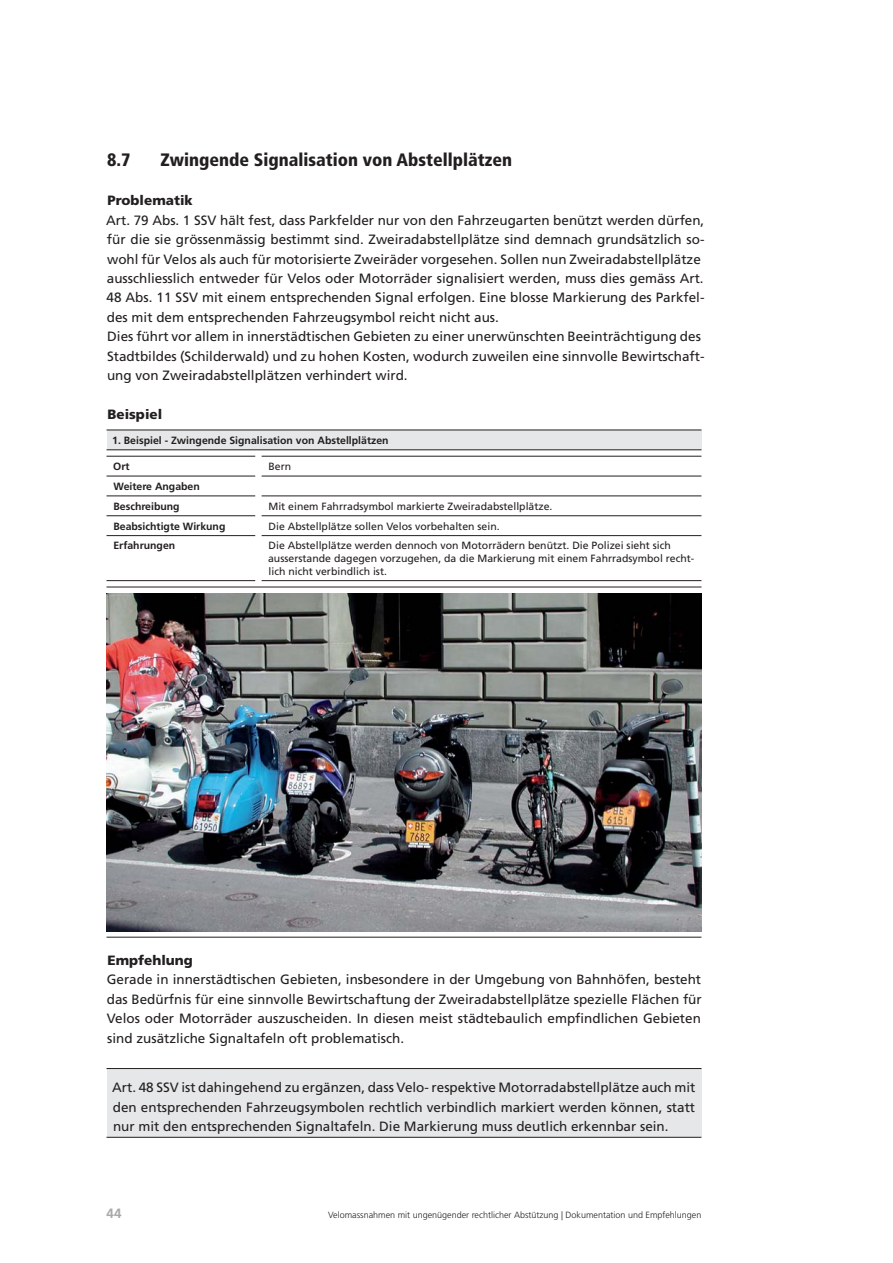
<style>
.page{position:relative;width:893px;height:1263px;background:#fff}
.page>*{position:absolute;margin:0;border:0;box-sizing:border-box;transform-origin:0 0}
.t1{font:900 condensed 18px "Frutiger LT Std";color:#231f20}
.t2{font:13.5px/19.5px "Frutiger LT Std";color:#231f20;text-align:justify}
.t3{font:900 13.5px "Frutiger LT Std";color:#231f20}
.t4{font:700 13.5px "Frutiger LT Std";color:#a7a9ac}
.t5{font:10.5px/12.6px "Frutiger LT Std";color:#231f20}
.t6{font:700 10.5px/19.8px "Frutiger LT Std";color:#231f20}
.t7{font:300 9px "Frutiger LT Std";color:#231f20}
</style>
<div class="page">
<div style="left:106px;top:430px;width:595px;height:20px;background:#e6e7e8"></div>
<hr style="left:106px;top:430px;width:595px;height:1px;background:#231f20">
<hr style="left:106px;top:449px;width:595px;height:1px;background:#231f20">
<hr style="left:106px;top:456px;width:149px;height:1px;background:#231f20">
<hr style="left:261px;top:456px;width:440px;height:1px;background:#231f20">
<hr style="left:106px;top:476px;width:149px;height:1px;background:#231f20">
<hr style="left:261px;top:476px;width:440px;height:1px;background:#231f20">
<hr style="left:106px;top:496px;width:149px;height:1px;background:#231f20">
<hr style="left:261px;top:496px;width:440px;height:1px;background:#231f20">
<hr style="left:106px;top:515px;width:149px;height:1px;background:#231f20">
<hr style="left:261px;top:515px;width:440px;height:1px;background:#231f20">
<hr style="left:106px;top:535px;width:149px;height:1px;background:#231f20">
<hr style="left:261px;top:535px;width:440px;height:1px;background:#231f20">
<hr style="left:106px;top:580px;width:149px;height:1px;background:#231f20">
<hr style="left:261px;top:580px;width:440px;height:1px;background:#231f20">
<hr style="left:106px;top:587px;width:595px;height:1px;background:#231f20">
<hr style="left:106px;top:937px;width:595px;height:1px;background:#231f20">
<img style="left:106px;top:593px;width:595px;height:338px">
<div style="left:106px;top:1069px;width:595px;height:68px;background:#e6e7e8"></div>
<hr style="left:106px;top:1068px;width:595px;height:1px;background:#231f20">
<hr style="left:106px;top:1137px;width:595px;height:1px;background:#231f20">
<h1 class="t1" style="left:107px;top:152px;width:25px">8.7</h1>
<h1 class="t1" style="left:160px;top:152px;width:353px">Zwingende Signalisation von Abstellplätzen</h1>
<p class="t3" style="left:108px;top:193px;width:87px">Problematik</p>
<p class="t2" style="left:106px;top:211px;width:600px;text-align:left">Art. 79 Abs. 1 SSV hält fest, dass Parkfelder nur von den Fahrzeugarten benützt werden dürfen, für die sie grössenmässig bestimmt sind. Zweiradabstellplätze sind demnach grundsätzlich so&shy;wohl für Velos als auch für motorisierte Zweiräder vorgesehen. Sollen nun Zweiradabstellplätze ausschliesslich entweder für Velos oder Motorräder signalisiert werden, muss dies gemäss Art.<br>48 Abs. 11 SSV mit einem entsprechenden Signal erfolgen. Eine blosse Markierung des Parkfel&shy;des mit dem entsprechenden Fahrzeugsymbol reicht nicht aus.<br>Dies führt vor allem in innerstädtischen Gebieten zu einer unerwünschten Beeinträchtigung des Stadtbildes (Schilderwald) und zu hohen Kosten, wodurch zuweilen eine sinnvolle Bewirtschaft&shy;ung von Zweiradabstellplätzen verhindert wird.</p>
<p class="t3" style="left:107px;top:407px;width:56px">Beispiel</p>
<p class="t6" style="left:112px;top:431px;width:278px">1. Beispiel - Zwingende Signalisation von Abstellplätzen</p>
<p class="t6" style="left:113px;top:457px;width:18px">Ort</p>
<p class="t5" style="left:268px;top:461px;width:24px">Bern</p>
<p class="t6" style="left:113px;top:477px;width:88px">Weitere Angaben<br>Beschreibung</p>
<p class="t5" style="left:268px;top:500px;width:285px">Mit einem Fahrradsymbol markierte Zweiradabstellplätze.</p>
<p class="t6" style="left:113px;top:517px;width:113px">Beabsichtigte Wirkung</p>
<p class="t5" style="left:268px;top:520px;width:233px">Die Abstellplätze sollen Velos vorbehalten sein.</p>
<p class="t6" style="left:113px;top:536px;width:63px">Erfahrungen</p>
<p class="t5" style="left:268px;top:540px;width:428px">Die Abstellplätze werden dennoch von Motorrädern benützt. Die Polizei sieht sich ausserstande dagegen vorzugehen, da die Markierung mit einem Fahrradsymbol recht&shy;lich nicht verbindlich ist.</p>
<p class="t3" style="left:107px;top:952px;width:87px">Empfehlung</p>
<p class="t2" style="left:107px;top:970px;width:596px">Gerade in innerstädtischen Gebieten, insbesondere in der Umgebung von Bahnhöfen, besteht das Bedürfnis für eine sinnvolle Bewirtschaftung der Zweiradabstellplätze spezielle Flächen für Velos oder Motorräder auszuscheiden. In diesen meist städtebaulich empfindlichen Gebieten sind zusätzliche Signaltafeln oft problematisch.</p>
<p class="t2" style="left:112px;top:1079px;width:584px">Art. 48 SSV ist dahingehend zu ergänzen, dass Velo- respektive Motorradabstellplätze auch mit den entsprechenden Fahrzeugsymbolen rechtlich verbindlich markiert werden können, statt nur mit den entsprechenden Signaltafeln. Die Markierung muss deutlich erkennbar sein.</p>
<p class="t4" style="left:106px;top:1208px;width:16px">44</p>
<p class="t7" style="left:328px;top:1211px;width:375px">Velomassnahmen mit ungenügender rechtlicher Abstützung | Dokumentation und Empfehlungen</p>
</div>
